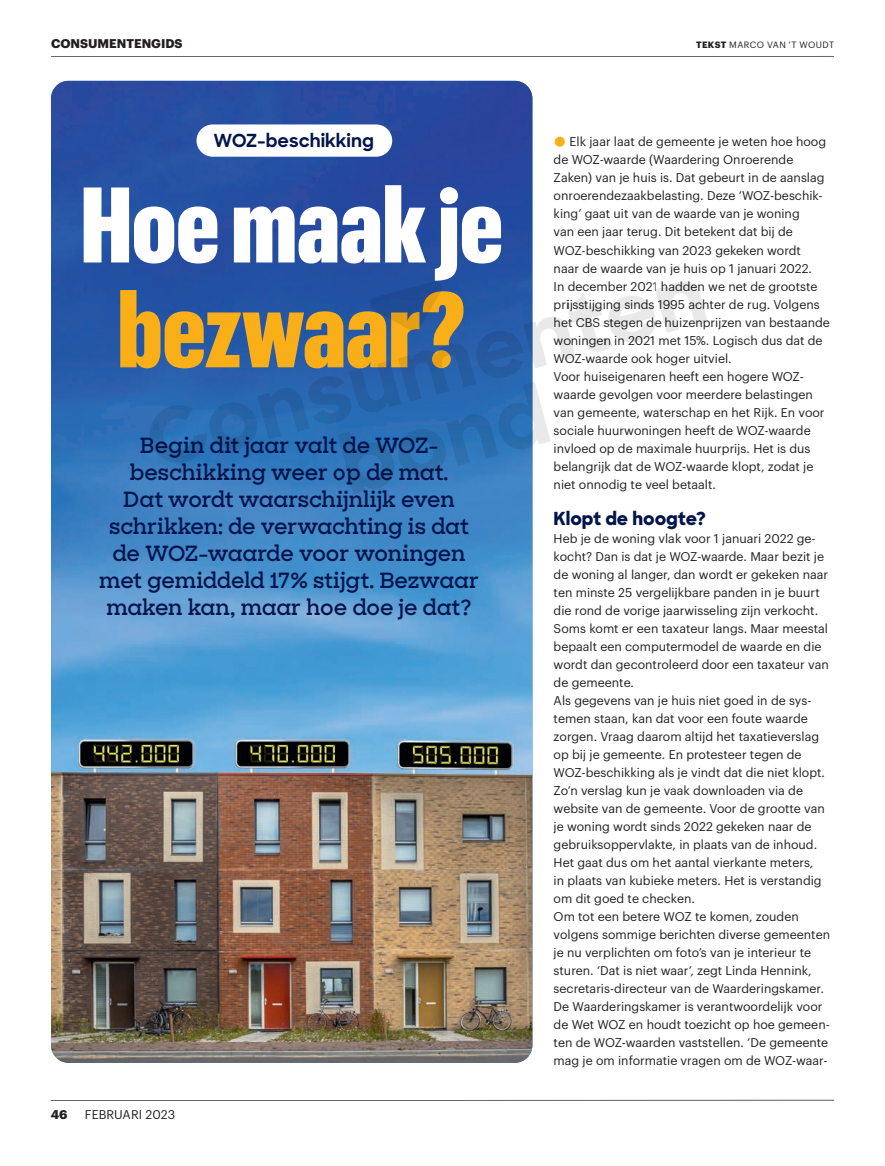
<style>
.page{position:relative;width:885px;height:1166px;background:#fff}
.page>*{position:absolute;margin:0;border:0;box-sizing:border-box;transform-origin:0 0}
.t1{font:900 104.7px "Graphik X Cond";color:#fff}
.t2{font:900 104.7px "Graphik X Cond";color:#faaf18}
.t3{font:600 21px/27px "Sharp Slab";letter-spacing:-.01em;color:#02144b;text-align:center}
.t4{font:700 18px "Sharp Sans";color:#02144b}
.t5{font:800 18px "Sharp Sans";color:#02144b}
.t6{font:12.3px/18px "Graphik";color:#231f20}
.t7{font:700 12.3px "Graphik";color:#231f20}
.t8{font:9px "Graphik";letter-spacing:.04em;color:#231f20}
.s1{font-weight:700}
</style>
<div class="page">
<svg style="left:529px;top:1099px;width:305px;height:1px"></svg>
<img style="left:51px;top:81px;width:481px;height:981px">
<div style="left:196px;top:124px;width:196px;height:33px;background:#fff;border-radius:16px"></div>
<svg style="left:51px;top:56px;width:783px;height:1px"></svg>
<svg style="left:146px;top:279px;width:561px;height:215px"></svg>
<p class="t7" style="left:51px;top:34px;width:133px">CONSUMENTENGIDS</p>
<p class="t8" style="left:696px;top:38px;width:139px"><span class="s1">TEKST</span> MARCO VAN ‘T WOUDT</p>
<h3 class="t4" style="left:213px;top:127px;width:162px">WOZ-beschikking</h3>
<h1 class="t1" style="left:80px;top:149px;width:424px">Hoe maak je</h1>
<h1 class="t2" style="left:118px;top:254px;width:349px">bezwaar?</h1>
<h2 class="t3" style="left:99px;top:430px;width:381px">Begin dit jaar valt de WOZ&shy;beschikking weer op de mat.<br>Dat wordt waarschijnlijk even schrikken: de verwachting is dat de WOZ-waarde voor woningen met gemiddeld 17% stijgt. Bezwaar maken kan, maar hoe doe je dat?</h2>
<p class="t7" style="left:51px;top:1104px;width:18px">46</p>
<p class="t6" style="left:85px;top:1104px;width:92px">FEBRUARI 2023</p>
<p class="t6" style="left:553px;top:132px;width:278px;text-indent:16px">Elk jaar laat de gemeente je weten hoe hoog de WOZ-waarde (Waardering Onroerende Zaken) van je huis is. Dat gebeurt in de aanslag onroerendezaakbelasting. Deze ‘WOZ-beschik&shy;king’ gaat uit van de waarde van je woning<br>van een jaar terug. Dit betekent dat bĳ de WOZ-beschikking van 2023 gekeken wordt<br>naar de waarde van je huis op 1 januari 2022.<br>In december 2021 hadden we net de grootste prĳsstĳging sinds 1995 achter de rug. Volgens het CBS stegen de huizenprĳzen van bestaande woningen in 2021 met 15%. Logisch dus dat de WOZ-waarde ook hoger uitviel.<br>Voor huiseigenaren heeft een hogere WOZ&shy;waarde gevolgen voor meerdere belastingen van gemeente, waterschap en het Rĳk. En voor sociale huurwoningen heeft de WOZ-waarde invloed op de maximale huurprĳs. Het is dus belangrĳk dat de WOZ-waarde klopt, zodat je niet onnodig te veel betaalt.</p>
<h3 class="t5" style="left:553px;top:504px;width:154px">Klopt de hoogte?</h3>
<p class="t6" style="left:553px;top:528px;width:278px">Heb je de woning vlak voor 1 januari 2022 ge&shy;kocht? Dan is dat je WOZ-waarde. Maar bezit je de woning al langer, dan wordt er gekeken naar ten minste 25 vergelĳkbare panden in je buurt die rond de vorige jaarwisseling zĳn verkocht.<br>Soms komt er een taxateur langs. Maar meestal bepaalt een computermodel de waarde en die wordt dan gecontroleerd door een taxateur van de gemeente.<br>Als gegevens van je huis niet goed in de sys&shy;temen staan, kan dat voor een foute waarde zorgen. Vraag daarom altĳd het taxatieverslag op bĳ je gemeente. En protesteer tegen de WOZ-beschikking als je vindt dat die niet klopt.<br>Zo’n verslag kun je vaak downloaden via de website van de gemeente. Voor de grootte van je woning wordt sinds 2022 gekeken naar de gebruiksoppervlakte, in plaats van de inhoud.<br>Het gaat dus om het aantal vierkante meters,<br>in plaats van kubieke meters. Het is verstandig om dit goed te checken.<br>Om tot een betere WOZ te komen, zouden volgens sommige berichten diverse gemeenten je nu verplichten om foto’s van je interieur te sturen. ‘Dat is niet waar’, zegt Linda Hennink, secretaris-directeur van de Waarderingskamer.<br>De Waarderingskamer is verantwoordelĳk voor de Wet WOZ en houdt toezicht op hoe gemeen&shy;ten de WOZ-waarden vaststellen. ‘De gemeente mag je om informatie vragen om de WOZ-waar-</p>
</div>
